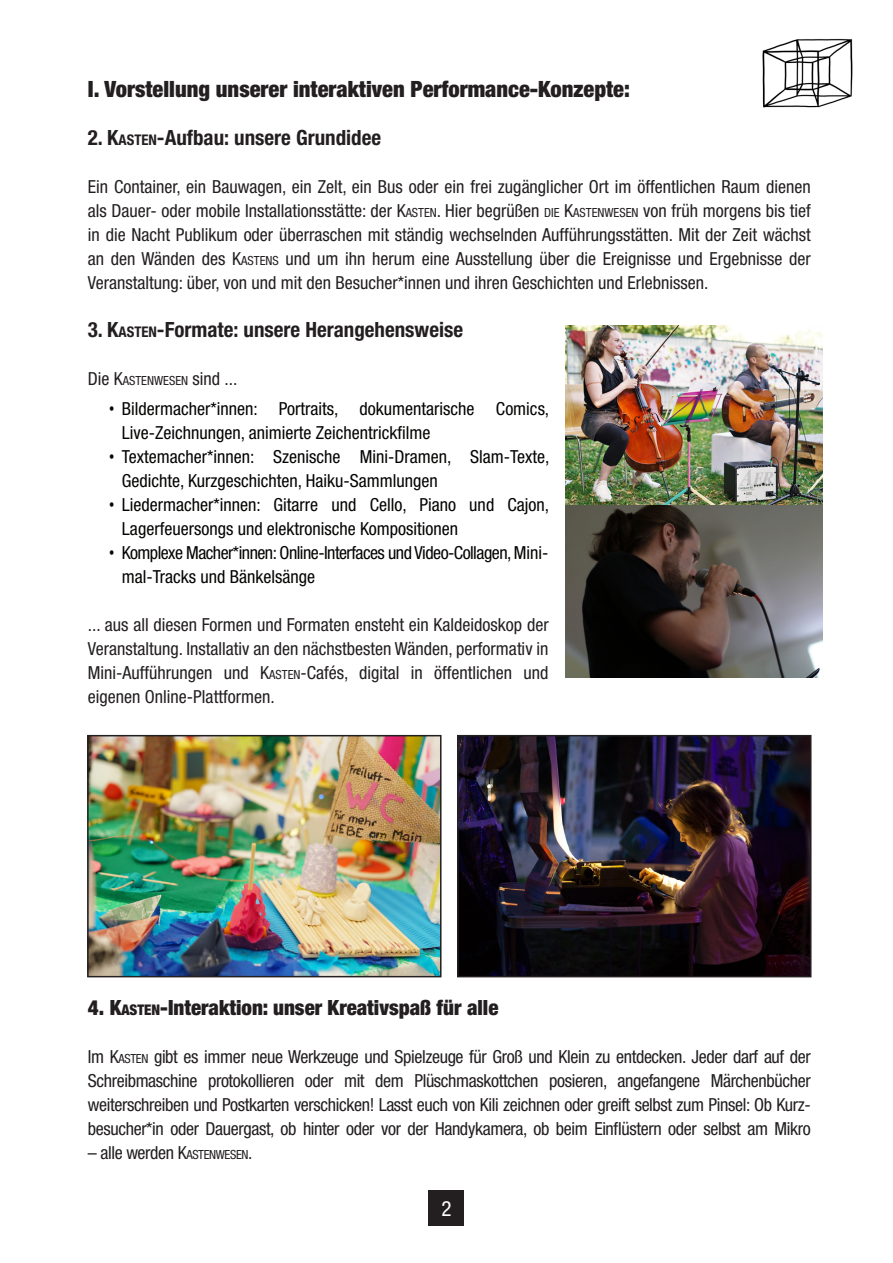
<style>
.page{position:relative;width:893px;height:1263px;background:#fff}
.page>*{position:absolute;margin:0;border:0;box-sizing:border-box;transform-origin:0 0}
.Überschrift_Ebene_I{font:900 condensed 22.5px "Helvetica Neue LT Std";color:#231f20}
.Header_Neu{font:700 condensed 21px "Helvetica Neue LT Std";color:#231f20}
.Header_Neu-2{font:900 condensed 21px "Helvetica Neue LT Std";color:#231f20}
.t1{font:condensed 21px "Helvetica Neue LT Std";color:#fff}
.copy{font:condensed 18px/24px "Helvetica Neue LT Std";color:#231f20;text-align:justify}
.t2{font:condensed 18px/24px "Helvetica Neue LT Std";color:#040503}
.t3{font:condensed 18px/24px "Helvetica Neue LT Std";letter-spacing:-.03em;color:#040503}
.copy-2{font:condensed 18px "Helvetica Neue LT Std";letter-spacing:-.02em;color:#231f20}
.s1{font-style:inherit}
.s2{font-size:14.7px}
.s3{font-size:12.6px}
.s4{font-family:"Arial Narrow";font-stretch:normal}
</style>
<div class="page">
<div style="left:429px;top:1190px;width:35px;height:35px;background:#231f20"></div>
<img style="left:762px;top:38px;width:91px;height:70px">
<img style="left:460px;top:738px;width:348px;height:236px">
<div style="left:457px;top:735px;width:354px;height:242px;border:2px solid #231f20"></div>
<img style="left:90px;top:738px;width:348px;height:236px">
<div style="left:87px;top:735px;width:354px;height:242px;border:2px solid #231f20"></div>
<img style="left:566px;top:325px;width:257px;height:181px">
<img style="left:566px;top:506px;width:257px;height:171px">
<p class="Überschrift_Ebene_I" style="left:88px;top:75px;width:543px">I. Vorstellung unserer interaktiven Performance-Konzepte:</p>
<p class="Header_Neu" style="left:88px;top:125px;width:295px">2. <span class="s1">K</span><span class="s2">ASTEN</span>-Aufbau: unsere Grundidee</p>
<p class="copy" style="left:88px;top:174px;width:724px">Ein Container, ein Bauwagen, ein Zelt, ein Bus oder ein frei zugänglicher Ort im öffentlichen Raum dienen als Dauer- oder mobile Installationsstätte: der <span class="s1">K</span><span class="s3">ASTEN</span>. Hier begrüßen <span class="s3">DIE</span> <span class="s1">K</span><span class="s3">ASTENWESEN</span> von früh morgens bis tief in die Nacht Publikum oder überraschen mit ständig wechselnden Aufführungsstätten. Mit der Zeit wächst an den Wänden des <span class="s1">K</span><span class="s3">ASTENS</span> und um ihn herum eine Ausstellung über die Ereignisse und Ergebnisse der Veranstaltung: über, von und mit den Besucher*innen und ihren Geschichten und Erlebnissen.</p>
<p class="Header_Neu" style="left:88px;top:317px;width:377px">3. <span class="s1">K</span><span class="s2">ASTEN</span>-Formate: unsere Herangehensweise</p>
<p class="copy" style="left:88px;top:366px;width:151px">Die <span class="s1">K</span><span class="s3">ASTENWESEN</span> sind ...</p>
<p class="t2" style="left:122px;top:396px;width:429px;text-indent:-13px"><span class="s4">•</span> Bildermacher*innen: Portraits, dokumentarische Comics,<br>Live-Zeichnungen, animierte Zeichentrickfilme</p>
<p class="t2" style="left:122px;top:444px;width:429px;text-indent:-13px"><span class="s4">•</span> Textemacher*innen: Szenische Mini-Dramen, Slam-Texte,<br>Gedichte, Kurzgeschichten, Haiku-Sammlungen</p>
<p class="t2" style="left:122px;top:492px;width:429px;text-indent:-13px"><span class="s4">•</span> Liedermacher*innen: Gitarre und Cello, Piano und Cajon,<br>Lagerfeuersongs und elektronische Kompositionen</p>
<p class="t3" style="left:122px;top:540px;width:428px;text-indent:-13px"><span class="s4">•</span> Komplexe Macher*innen: Online-Interfaces und Video-Collagen, Mini&shy;mal-Tracks und Bänkelsänge</p>
<p class="copy" style="left:88px;top:612px;width:462px">... aus all diesen Formen und Formaten ensteht ein Kaldeidoskop der Veranstaltung. Installativ an den nächstbesten Wänden, performativ in Mini-Aufführungen und <span class="s1">K</span><span class="s3">ASTEN</span>-Cafés, digital in öffentlichen und eigenen Online-Plattformen.</p>
<p class="Header_Neu-2" style="left:88px;top:994px;width:412px">4. <span class="s1">K</span><span class="s2">ASTEN</span>-Interaktion: unser Kreativspaß für alle</p>
<p class="copy" style="left:88px;top:1044px;width:724px">Im <span class="s1">K</span><span class="s3">ASTEN</span> gibt es immer neue Werkzeuge und Spielzeuge für Groß und Klein zu entdecken. Jeder darf auf der Schreibmaschine protokollieren oder mit dem Plüschmaskottchen posieren, angefangene Märchenbücher weiterschreiben und Postkarten verschicken! Lasst euch von Kili zeichnen oder greift selbst zum Pinsel: Ob Kurz&shy;besucher*in oder Dauergast, ob hinter oder vor der Handykamera, ob beim Einflüstern oder selbst am Mikro</p>
<p class="copy-2" style="left:88px;top:1142px;width:166px">– alle werden <span class="s1">K</span><span class="s3">ASTENWESEN</span>.</p>
<p class="t1" style="left:441px;top:1196px;width:12px">2</p>
</div>
